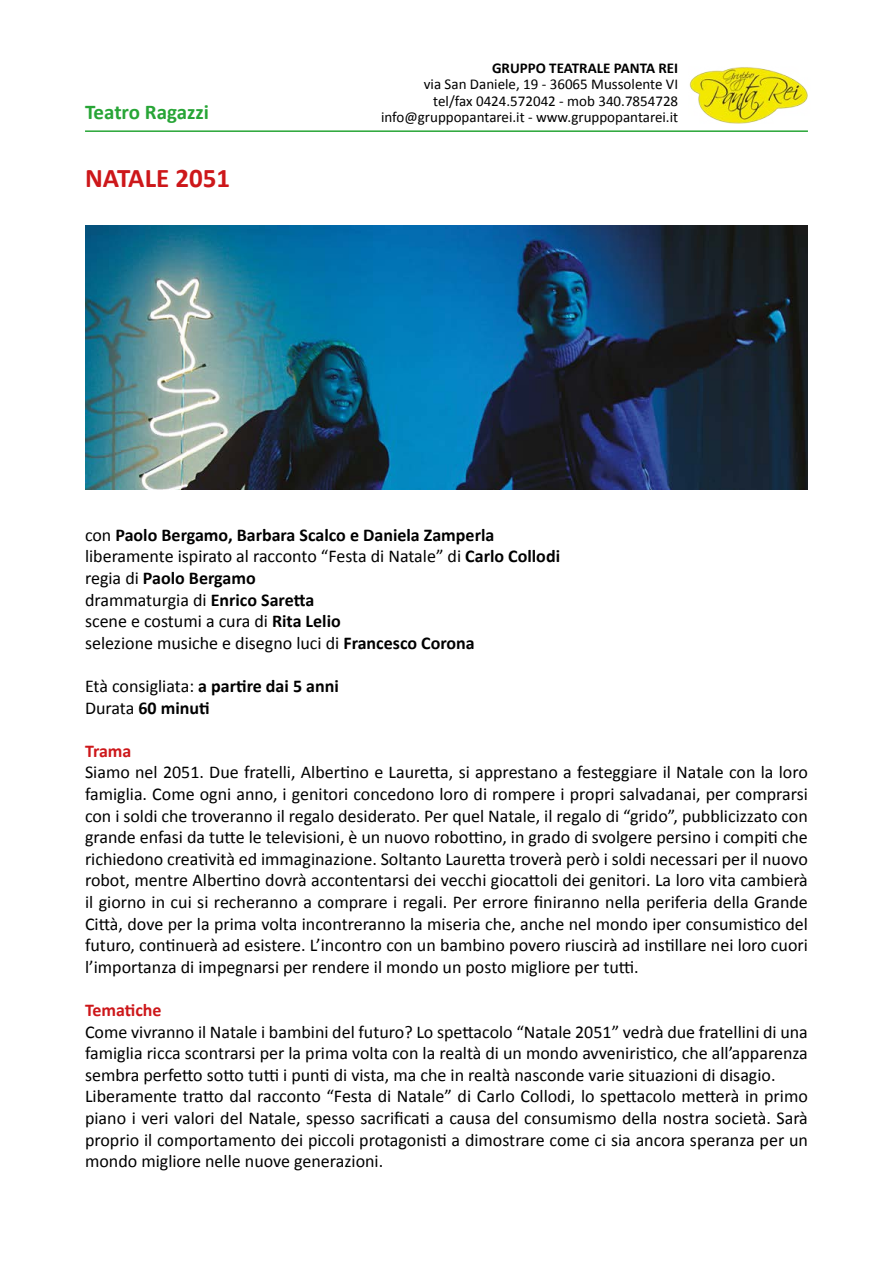
<style>
.page{position:relative;width:893px;height:1263px;background:#fff}
.page>*{position:absolute;margin:0;border:0;box-sizing:border-box;transform-origin:0 0}
.t1{font:700 27px "Calibri";color:#cd171a}
.t2{font:700 21px "Calibri";color:#27a536}
.t3{font:18px/21.6px "Calibri";color:#000}
.t4{font:700 18px/21.6px "Calibri";color:#000}
.t5{font:700 18px "Calibri";color:#cd171a}
.t6{font:15px/16.5px "Calibri";color:#000;text-align:right}
.t7{font:700 15px "Calibri";color:#000}
.s1{font-weight:700}
.s2{font-weight:400}
</style>
<div class="page">
<img style="left:689px;top:67px;width:119px;height:56px">
<img style="left:85px;top:225px;width:723px;height:265px">
<hr style="left:85px;top:130px;width:723px;height:2px;background:#27a536">
<p class="t2" style="left:85px;top:98px;width:125px">Teatro Ragazzi</p>
<h1 class="t1" style="left:85px;top:161px;width:147px">NATALE 2051</h1>
<p class="t7" style="left:492px;top:58px;width:188px">GRUPPO TEATRALE PANTA REI</p>
<p class="t6" style="left:381px;top:76px;width:299px">via San Daniele, 19 - 36065 Mussolente VI tel/fax 0424.572042 - mob 340.7854728 info@gruppopantarei.it - www.gruppopantarei.it</p>
<p class="t3" style="left:85px;top:524px;width:477px">con <span class="s1">Paolo Bergamo, Barbara Scalco e Daniela Zamperla </span>liberamente ispirato al racconto “Festa di Natale” di <span class="s1">Carlo Collodi </span>regia di <span class="s1">Paolo Bergamo<br></span>drammaturgia di <span class="s1">Enrico Saretta<br></span>scene e costumi a cura di <span class="s1">Rita Lelio<br></span>selezione musiche e disegno luci di <span class="s1">Francesco Corona</span></p>
<p class="t4" style="left:85px;top:675px;width:255px"><span class="s2">Età consigliata:</span> a partire dai 5 anni<br><span class="s2">Durata</span> 60 minuti</p>
<p class="t5" style="left:85px;top:739px;width:48px">Trama</p>
<p class="t3" style="left:85px;top:762px;width:724px;text-align:justify">Siamo nel 2051. Due fratelli, Albertino e Lauretta, si apprestano a festeggiare il Natale con la loro famiglia. Come ogni anno, i genitori concedono loro di rompere i propri salvadanai, per comprarsi con i soldi che troveranno il regalo desiderato. Per quel Natale, il regalo di “grido”, pubblicizzato con grande enfasi da tutte le televisioni, è un nuovo robottino, in grado di svolgere persino i compiti che richiedono creatività ed immaginazione. Soltanto Lauretta troverà però i soldi necessari per il nuovo robot, mentre Albertino dovrà accontentarsi dei vecchi giocattoli dei genitori. La loro vita cambierà il giorno in cui si recheranno a comprare i regali. Per errore finiranno nella periferia della Grande Città, dove per la prima volta incontreranno la miseria che, anche nel mondo iper consumistico del futuro, continuerà ad esistere. L’incontro con un bambino povero riuscirà ad instillare nei loro cuori l’importanza di impegnarsi per rendere il mondo un posto migliore per tutti.</p>
<p class="t5" style="left:85px;top:998px;width:78px">Tematiche</p>
<p class="t3" style="left:85px;top:1021px;width:724px">Come vivranno il Natale i bambini del futuro? Lo spettacolo “Natale 2051” vedrà due fratellini di una famiglia ricca scontrarsi per la prima volta con la realtà di un mondo avveniristico, che all’apparenza sembra perfetto sotto tutti i punti di vista, ma che in realtà nasconde varie situazioni di disagio.<br>Liberamente tratto dal racconto “Festa di Natale” di Carlo Collodi, lo spettacolo metterà in primo piano i veri valori del Natale, spesso sacrificati a causa del consumismo della nostra società. Sarà proprio il comportamento dei piccoli protagonisti a dimostrare come ci sia ancora speranza per un mondo migliore nelle nuove generazioni.</p>
</div>
